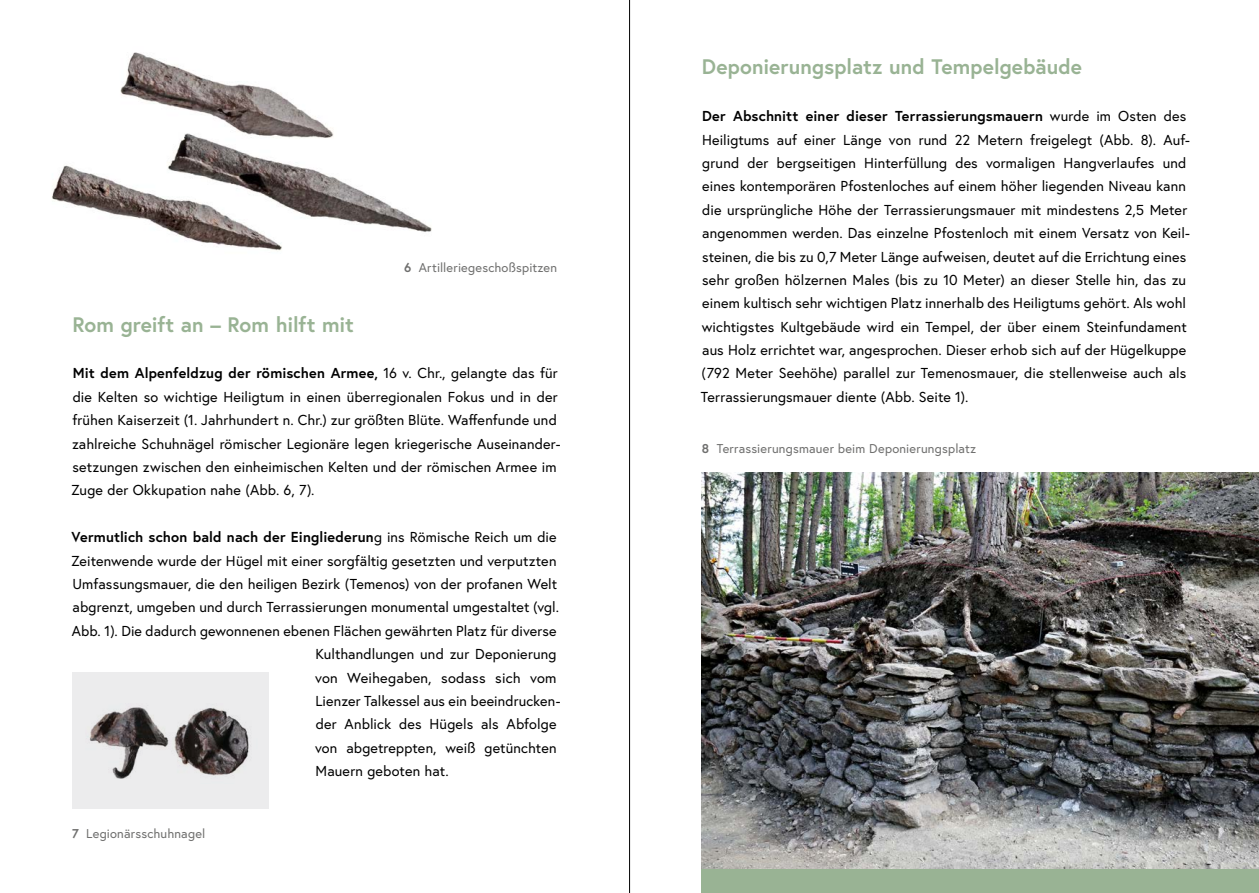
<style>
.page{position:relative;width:1259px;height:893px;background:#fff}
.page>*{position:absolute;margin:0;border:0;box-sizing:border-box;transform-origin:0 0}
.t1{font:700 21px "Europa Austria";letter-spacing:.005em;color:#99b394}
.t2{font:14.4px/23.4px "Europa Austria";letter-spacing:.01em;color:#000}
.t3{font:700 14.4px "Europa Austria";letter-spacing:.01em;color:#000}
.t4{font:12.75px "Europa Austria";letter-spacing:.015em;color:#6f6f6e}
.s1{font-weight:700}
.s2{font-weight:400}
</style>
<div class="page">
<div style="left:72px;top:672px;width:196px;height:137px;background:#ececed"></div>
<img style="left:89px;top:707px;width:160px;height:72px">
<img style="left:52px;top:52px;width:380px;height:199px">
<img style="left:702px;top:472px;width:557px;height:398px">
<div style="left:702px;top:870px;width:557px;height:23px;background:#99b394"></div>
<hr style="left:629px;top:0;width:1px;height:893px;background:#000">
<p class="t4" style="left:404px;top:259px;width:155px"><span class="s1">6</span> Artilleriegeschoßspitzen</p>
<h1 class="t1" style="left:72px;top:310px;width:283px">Rom greift an – Rom hilft mit</h1>
<p class="t2" style="left:71px;top:361px;width:491px"><span class="s1">Mit dem Alpenfeldzug der römischen Armee,</span> 16 v. Chr., gelangte das für die Kelten so wichtige Heiligtum in einen überregionalen Fokus und in der frühen Kaiserzeit (1. Jahrhundert n. Chr.) zur größten Blüte. Waffenfunde und zahlreiche Schuhnägel römischer Legionäre legen kriegerische Auseinander&shy;setzungen zwischen den einheimischen Kelten und der römischen Armee im Zuge der Okkupation nahe (Abb. 6, 7).</p>
<p class="t3" style="left:72px;top:527px;width:486px">Vermutlich schon bald nach der Eingliederun<span class="s2">g ins Römische Reich um die</span></p>
<p class="t2" style="left:71px;top:549px;width:487px">Zeitenwende wurde der Hügel mit einer sorgfältig gesetzten und verputzten</p>
<p class="t2" style="left:72px;top:572px;width:486px">Umfassungsmauer, die den heiligen Bezirk (Temenos) von der profanen Welt</p>
<p class="t2" style="left:73px;top:595px;width:488px">abgrenzt, umgeben und durch Terrassierungen monumental umgestaltet (vgl.</p>
<p class="t2" style="left:72px;top:619px;width:486px">Abb. 1). Die dadurch gewonnenen ebenen Flächen gewährten Platz für diverse</p>
<p class="t2" style="left:315px;top:642px;width:242px">Kulthandlungen und zur Deponierung</p>
<p class="t2" style="left:315px;top:665px;width:243px">von Weihegaben, sodass sich vom</p>
<p class="t2" style="left:315px;top:689px;width:246px">Lienzer Talkessel aus ein beeindrucken-</p>
<p class="t2" style="left:316px;top:712px;width:242px">der Anblick des Hügels als Abfolge</p>
<p class="t2" style="left:315px;top:736px;width:243px">von abgetreppten, weiß getünchten</p>
<p class="t2" style="left:315px;top:759px;width:135px">Mauern geboten hat.</p>
<p class="t4" style="left:72px;top:826px;width:135px"><span class="s1">7</span> Legionärsschuhnagel</p>
<h1 class="t1" style="left:702px;top:53px;width:382px">Deponierungsplatz und Tempelgebäude</h1>
<p class="t2" style="left:701px;top:104px;width:491px"><span class="s1">Der Abschnitt einer dieser Terrassierungsmauern</span> wurde im Osten des Heiligtums auf einer Länge von rund 22 Metern freigelegt (Abb. 8). Auf&shy;grund der bergseitigen Hinterfüllung des vormaligen Hangverlaufes und eines kontemporären Pfostenloches auf einem höher liegenden Niveau kann die ursprüngliche Höhe der Terrassierungsmauer mit mindestens 2,5 Meter angenommen werden. Das einzelne Pfostenloch mit einem Versatz von Keil&shy;steinen, die bis zu 0,7 Meter Länge aufweisen, deutet auf die Errichtung eines sehr großen hölzernen Males (bis zu 10 Meter) an dieser Stelle hin, das zu einem kultisch sehr wichtigen Platz innerhalb des Heiligtums gehört. Als wohl wichtigstes Kultgebäude wird ein Tempel, der über einem Steinfundament aus Holz errichtet war, angesprochen. Dieser erhob sich auf der Hügelkuppe (792 Meter Seehöhe) parallel zur Temenosmauer, die stellenweise auch als Terrassierungsmauer diente (Abb. Seite 1).</p>
<p class="t4" style="left:702px;top:440px;width:276px"><span class="s1">8</span> Terrassierungsmauer beim Deponierungsplatz</p>
</div>
